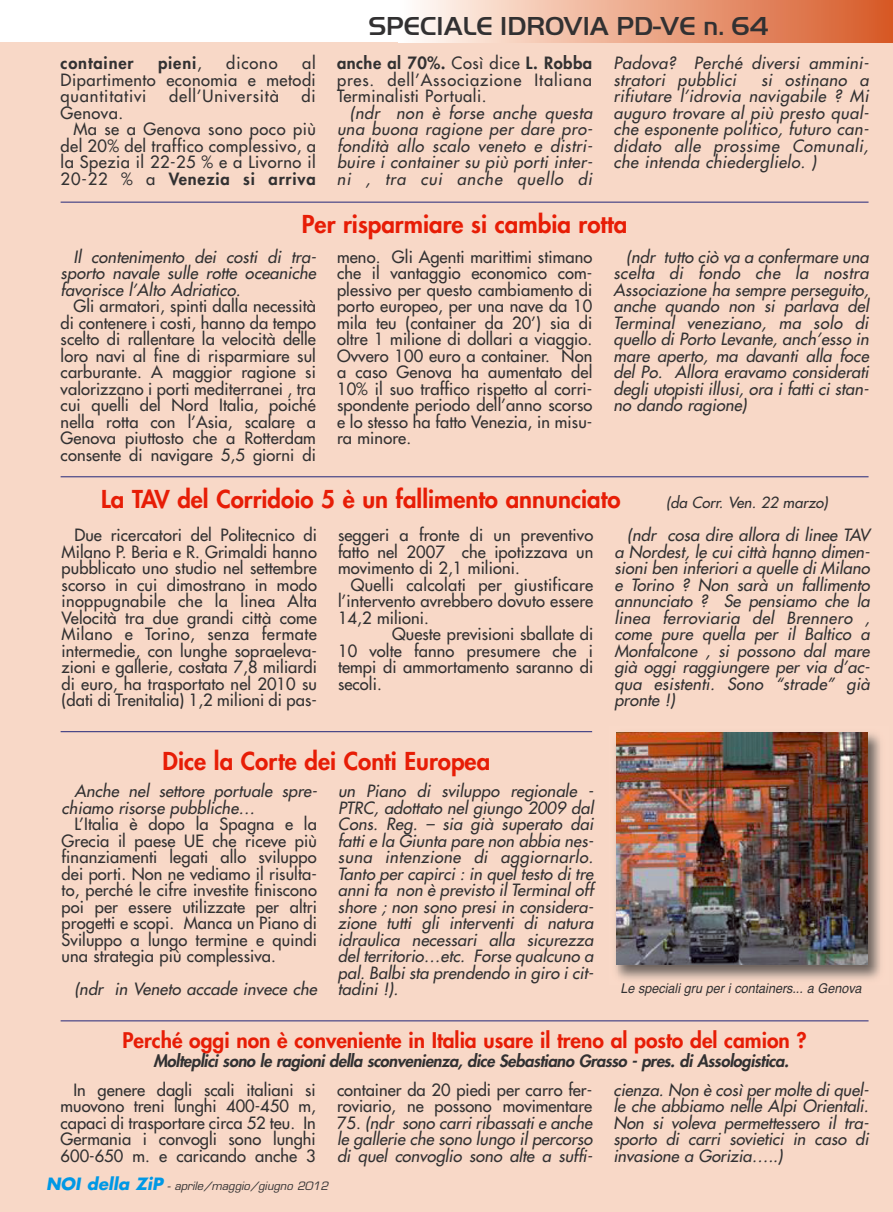
<style>
.page{position:relative;width:893px;height:1212px;background:#fff}
.page>*{position:absolute;margin:0;border:0;box-sizing:border-box;transform-origin:0 0}
.t1{font:500 27px "Handel Got D";color:#323132}
.t2{font:800 24px "Futura";color:#e71d06}
.t3{font:800 21px "Futura";color:#e71d06}
.t4{font:16.5px/16.5px "Futura";letter-spacing:.005em;color:#323132;text-align:justify}
.t5{font:italic 16.5px/16.5px "Futura";letter-spacing:.005em;color:#323132;text-align:justify}
.t6{font:italic 800 16.5px "Futura";color:#323132}
.t7{font:16.5px "Futura";letter-spacing:.03em;color:#323132}
.t8{font:800 16.5px "Futura";letter-spacing:.05em;color:#323132}
.t9{font:16.5px "Futura";letter-spacing:.05em;color:#323132}
.t10{font:italic 15px "Futura";color:#323132}
.t11{font:italic 13.5px "Helvetica";color:#323132;scale:.93 1}
.t12{font:italic 11.25px "Eurostile";color:#323132}
.s1{font-weight:400}
.s2{font-weight:800}
.s3{font-style:normal}
.s4{font-family:"Futura";font-weight:700;font-size:16.5px;color:#0098e5}
</style>
<div class="page">
<hr style="left:0;top:43px;width:4px;height:1169px;background:#f8d8c7">
<div style="left:4px;top:43px;width:889px;height:1169px;background:#f8d8c7"></div>
<hr style="left:61px;top:202px;width:807px;height:1px;background:#23277a">
<hr style="left:61px;top:476px;width:807px;height:1px;background:#23277a">
<hr style="left:61px;top:731px;width:531px;height:1px;background:#23277a">
<img style="left:615px;top:733px;width:265px;height:246px">
<img style="left:616px;top:732px;width:252px;height:233px">
<hr style="left:61px;top:1020px;width:807px;height:1px;background:#23277a">
<div style="left:399px;top:0;width:494px;height:43px;background:linear-gradient(to right,#fffbf5,#d75824)"></div>
<p class="t8" style="left:61px;top:52px;width:75px">container</p>
<p class="t8" style="left:158px;top:52px;width:45px">pieni<span class="s1">,</span></p>
<p class="t4" style="left:226px;top:55px;width:53px">dicono</p>
<p class="t4" style="left:61px;top:55px;width:257px;text-indent:241px">al Dipartimento economia e metodi quantitativi</p>
<p class="t9" style="left:169px;top:86px;width:111px">dell’Università</p>
<p class="t4" style="left:302px;top:88px;width:16px">di</p>
<p class="t4" style="left:61px;top:104px;width:64px">Genova.</p>
<p class="t7" style="left:73px;top:119px;width:244px">Ma se a Genova sono poco più</p>
<p class="t7" style="left:61px;top:135px;width:257px">del 20% del traffico complessivo, a</p>
<p class="t7" style="left:61px;top:152px;width:257px">la Spezia il 22-25 % e a Livorno il</p>
<p class="t8" style="left:61px;top:168px;width:257px"><span class="s1">20-22 % a</span> Venezia si arriva</p>
<h1 class="t1" style="left:368px;top:11px;width:402px">SPECIALE IDROVIA PD-VE n. 64</h1>
<p class="t4" style="left:337px;top:55px;width:257px"><span class="s2">anche al 70%.</span> Così dice <span class="s2">L. Robba </span>pres. dell’Associazione Italiana Terminalisti Portuali.</p>
<p class="t5" style="left:337px;top:104px;width:260px;text-indent:13px">(ndr non è forse anche questa una buona ragione per dare pro&shy;fondità allo scalo veneto e distri&shy;buire i container su più porti inter&shy;ni , tra cui anche quello di</p>
<p class="t5" style="left:613px;top:55px;width:260px">Padova? Perché diversi ammini&shy;stratori pubblici</p>
<p class="t5" style="left:613px;top:71px;width:260px;text-indent:148px">si ostinano a rifiutare l’idrovia navigabile ? Mi auguro trovare al più presto qual&shy;che esponente politico, futuro can&shy;didato alle prossime Comunali, che intenda chiederglielo. )</p>
<h2 class="t2" style="left:302px;top:208px;width:327px">Per risparmiare si cambia rotta</h2>
<p class="t5" style="left:61px;top:248px;width:260px;text-indent:13px">Il contenimento dei costi di tra&shy;sporto navale sulle rotte oceaniche favorisce l’Alto Adriatico.</p>
<p class="t4" style="left:61px;top:298px;width:257px;text-indent:13px">Gli armatori, spinti dalla necessità di contenere i costi, hanno da tempo scelto di rallentare la velocità delle loro navi al fine di risparmiare sul carburante. A maggior ragione si valorizzano i porti mediterranei , tra cui quelli del Nord Italia, poiché nella rotta con l’Asia, scalare a Genova piuttosto che a Rotterdam consente di navigare 5,5 giorni di</p>
<p class="t4" style="left:337px;top:248px;width:257px">meno. Gli Agenti marittimi stimano che il vantaggio economico com&shy;plessivo per questo cambiamento di porto europeo, per una nave da 10 mila teu (container da 20’) sia di oltre 1 milione di dollari a viaggio.<br>Ovvero 100 euro a container. Non a caso Genova ha aumentato del 10% il suo traffico rispetto al corri&shy;spondente periodo dell’anno scorso e lo stesso ha fatto Venezia, in misu&shy;ra minore.</p>
<p class="t5" style="left:613px;top:248px;width:260px;text-indent:13px">(ndr tutto ciò va a confermare una scelta di fondo che la nostra Associazione ha sempre perseguito, anche quando non si parlava del Terminal veneziano, ma solo di quello di Porto Levante, anch’esso in mare aperto, ma davanti alla foce del Po. Allora eravamo considerati degli utopisti illusi, ora i fatti ci stan&shy;no dando ragione)</p>
<h2 class="t2" style="left:101px;top:483px;width:521px">La TAV del Corridoio 5 è un fallimento annunciato</h2>
<p class="t10" style="left:666px;top:493px;width:166px">(da Corr. Ven. 22 marzo)</p>
<p class="t4" style="left:62px;top:527px;width:257px;text-indent:13px">Due ricercatori del Politecnico di Milano P. Beria e R. Grimaldi hanno pubblicato uno studio nel settembre scorso in cui dimostrano in modo inoppugnabile che la linea Alta Velocità tra due grandi città come Milano e Torino, senza fermate intermedie, con lunghe sopraeleva&shy;zioni e gallerie, costata 7,8 miliardi di euro, ha trasportato nel 2010 su (dati di Trenitalia) 1,2 milioni di pas-</p>
<p class="t4" style="left:338px;top:527px;width:257px">seggeri a fronte di un preventivo fatto nel 2007 che ipotizzava un movimento di 2,1 milioni.</p>
<p class="t5" style="left:614px;top:527px;width:260px;text-indent:13px">(ndr cosa dire allora di linee TAV a Nordest, le cui città hanno dimen&shy;sioni ben inferiori a quelle di Milano e Torino ? Non sarà un fallimento annunciato ? Se pensiamo che la linea ferroviaria del Brennero , come pure quella per il Baltico a Monfalcone , si possono dal mare già oggi raggiungere per via d’ac&shy;qua esistenti. Sono “strade” già pronte !)</p>
<p class="t4" style="left:338px;top:576px;width:257px;text-indent:13px">Quelli calcolati per giustificare l’intervento avrebbero dovuto essere 14,2 milioni.</p>
<p class="t4" style="left:338px;top:626px;width:257px;text-indent:54px">Queste previsioni sballate di 10 volte fanno presumere che i tempi di ammortamento saranno di secoli.</p>
<h2 class="t2" style="left:163px;top:745px;width:329px">Dice la Corte dei Conti Europea</h2>
<p class="t5" style="left:62px;top:783px;width:260px;text-indent:13px">Anche nel settore portuale spre&shy;chiamo risorse pubbliche…</p>
<p class="t4" style="left:62px;top:816px;width:257px;text-indent:13px">L’Italia è dopo la Spagna e la Grecia il paese UE che riceve più finanziamenti legati allo sviluppo dei porti. Non ne vediamo il risulta&shy;to, perché le cifre investite finiscono poi per essere utilizzate per altri progetti e scopi. Manca un Piano di Sviluppo a lungo termine e quindi una strategia più complessiva.</p>
<p class="t5" style="left:74px;top:981px;width:247px">(ndr in Veneto accade invece che</p>
<p class="t5" style="left:338px;top:783px;width:260px;text-align:left">un Piano di sviluppo regionale - PTRC, adottato nel giungo 2009 dal Cons. Reg. – sia già superato dai fatti e la Giunta pare non abbia nes&shy;suna intenzione di aggiornarlo.<br>Tanto per capirci : in quel testo di tre anni fa non è previsto il Terminal off shore ; non sono presi in considera&shy;zione tutti gli interventi di natura idraulica necessari alla sicurezza del territorio…etc. Forse qualcuno a pal.Balbista prendendo in giro icit&shy;tadini !).</p>
<p class="t11" style="left:620px;top:978px;width:261px">Le speciali gru per i containers... a Genova</p>
<p class="t3" style="left:123px;top:1026px;width:686px">Perché oggi non è conveniente in Italia usare il treno al posto del camion ?</p>
<p class="t6" style="left:153px;top:1049px;width:640px">Molteplici sono le ragioni della sconvenienza, dice Sebastiano Grasso - pres. di Assologistica.</p>
<p class="t4" style="left:61px;top:1081px;width:257px;text-indent:13px">In genere dagli scali italiani si muovono treni lunghi 400-450 m, capaci di trasportare circa 52 teu. In Germania i convogli sono lunghi 600-650 m. e caricando anche 3</p>
<p class="t5" style="left:337px;top:1081px;width:260px;text-align:left"><span class="s3">container da 20 piedi per carro fer&shy;roviario, ne possono movimentare 75 .</span> (ndr sono carriribassatie anche le gallerie che sono lungo il percorso di quel convoglio sono alte a suffi-</p>
<p class="t5" style="left:613px;top:1081px;width:260px">cienza. Non è così per molte di quel&shy;le che abbiamo nelle Alpi Orientali.<br>Non si voleva permettessero il tra&shy;sporto di carri sovietici in caso di invasione a Gorizia…..)</p>
<p class="t12" style="left:46px;top:1179px;width:287px"><span class="s4">NOI della ZiP</span> - aprile/maggio/giugno 2012</p>
<p class="t12" style="left:174px;top:1179px;width:173px">gennaio/febbraio/marzo 2012</p>
</div>
